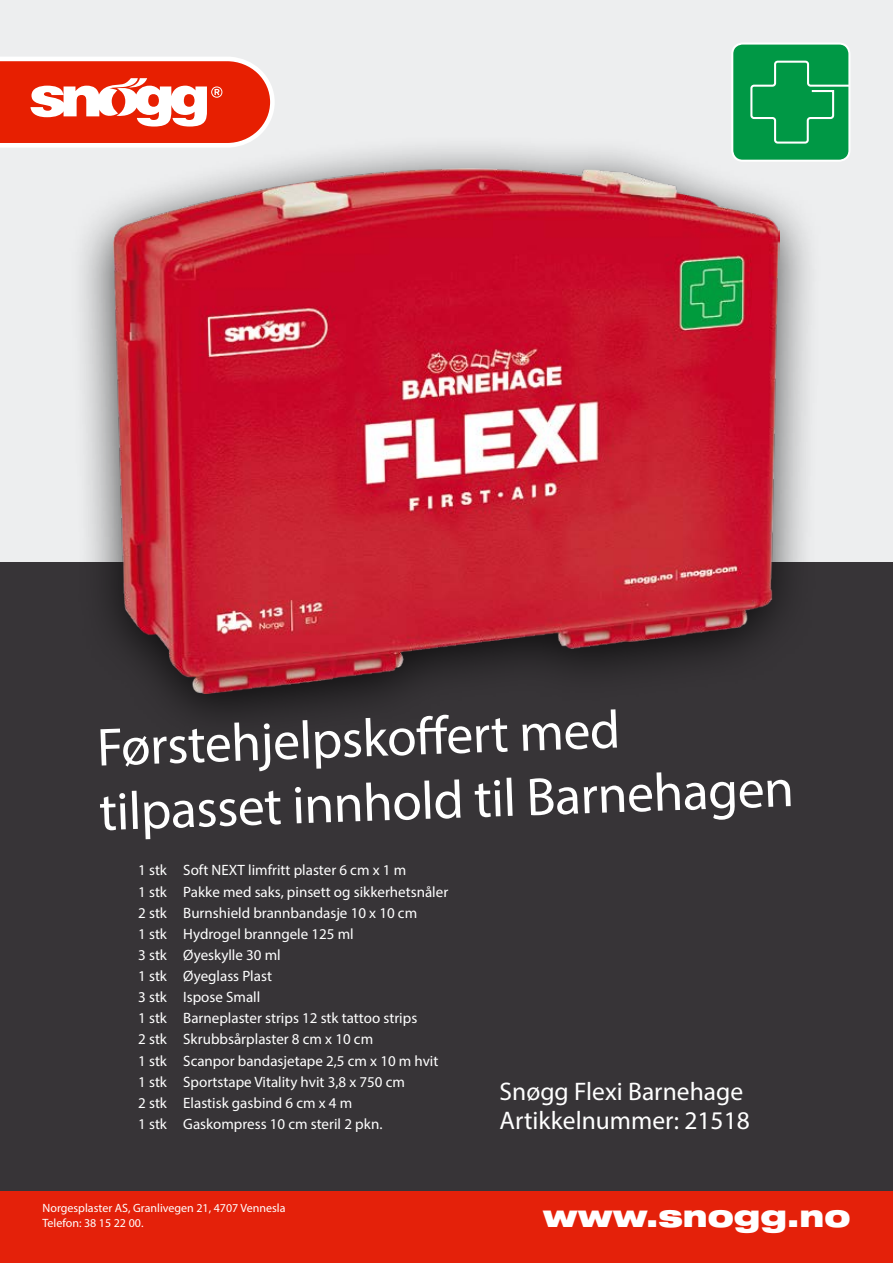
<style>
.page{position:relative;width:893px;height:1263px;background:#edeeef}
.page>*{position:absolute;margin:0;border:0;box-sizing:border-box;transform-origin:0 0}
.t1{font:53.85px/64.5px "Myriad Pro";color:#fff}
.t2{font:900 expanded 30px "Helvetica Neue LT Std";color:#fff}
.t3{font:25.5px/28.5px "Myriad Pro";color:#fff}
.t4{font:15px/21.1px "Myriad Pro";color:#fff}
.t5{font:12px/14.4px "Myriad Pro";color:#fff}
</style>
<div class="page">
<svg style="left:0;top:57px;width:275px;height:90px;background:#ee6550"></svg>
<div style="left:732px;top:44px;width:117px;height:117px;background:#009845;border-radius:10px"></div>
<div style="left:731px;top:43px;width:119px;height:119px;border:2px solid #fff;border-radius:10px"></div>
<svg style="left:750px;top:60px;width:100px;height:85px"></svg>
<div style="left:0;top:1191px;width:893px;height:72px;background:#e4210a"></div>
<div style="left:0;top:562px;width:893px;height:629px;background:#373437"></div>
<div style="left:69px;top:134px;width:754px;height:613px;background:#000;opacity:.75"></div>
<img style="left:113px;top:169px;width:667px;height:525px">
<h1 class="t1" style="left:96px;top:714px;width:696px;rotate:-2deg">Førstehjelpskoff ert med tilpasset innhold til Barnehagen</h1>
<p class="t4" style="left:138px;top:859px;width:312px">1 stk Soft NEXT limfritt plaster 6 cm x 1 m<br>1 stk Pakke med saks, pinsett og sikkerhetsnåler 2 stk Burnshield brannbandasje 10 x 10 cm<br>1 stk Hydrogel branngele 125 ml<br>3 stk Øyeskylle 30 ml<br>1 stk Øyeglass Plast<br>3 stk Ispose Small<br>1 stk Barneplaster strips 12 stk tattoo strips<br>2 stk Skrubbsårplaster 8 cm x 10 cm<br>1 stk Scanpor bandasjetape 2,5 cm x 10 m hvit 1 stk Sportstape Vitality hvit 3,8 x 750 cm<br>2 stk Elastisk gasbind 6 cm x 4 m<br>1 stk Gaskompress 10 cm steril 2 pkn.</p>
<p class="t5" style="left:43px;top:1201px;width:245px">Norgesplaster AS, Granlivegen 21, 4707 Vennesla<br>Telefon: 38 15 22 00.</p>
<h3 class="t3" style="left:500px;top:1077px;width:252px">Snøgg Flexi Barnehage<br>Artikkelnummer: 21518</h3>
<h2 class="t2" style="left:543px;top:1196px;width:309px">www.snogg.no</h2>
</div>
